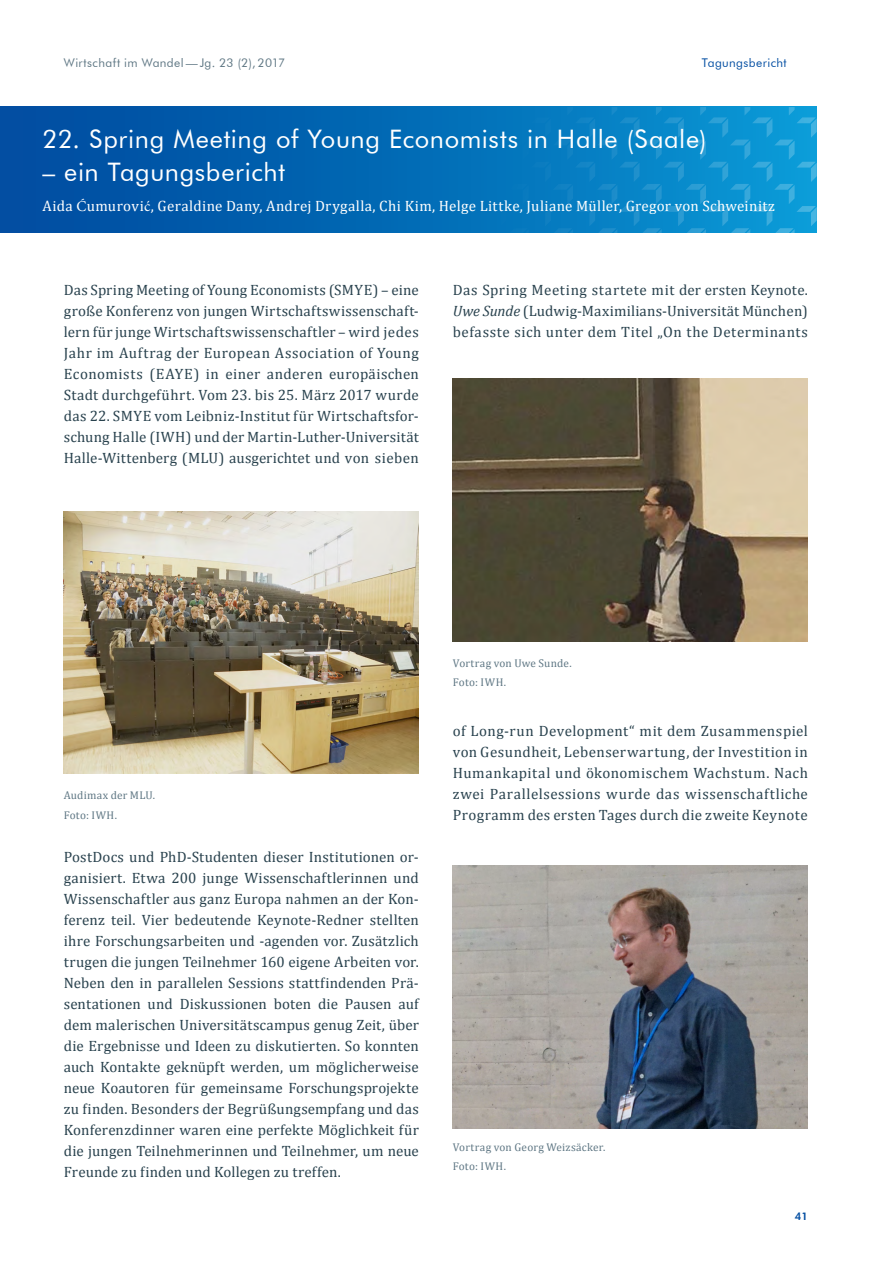
<style>
.page{position:relative;width:893px;height:1263px;background:#fff}
.page>*{position:absolute;margin:0;border:0;box-sizing:border-box;transform-origin:0 0}
.Überschrift_blauer_K{font:25.5px "Futura BT";letter-spacing:.025em;color:#fff}
.Fließtext{font:15px/21px "Cambria";letter-spacing:.02em;color:#29424e;text-align:justify}
.Subline_Autor_blauer{font:15px "Cambria";letter-spacing:.025em;color:#fff}
.t1{font:12px "Futura BT";letter-spacing:.035em;color:#5f7784}
.t2{font:12px "Futura BT";letter-spacing:.035em;color:#034ea2}
.Quelle{font:11.25px "Cambria";letter-spacing:.02em;color:#5f7784}
.t3{font:800 10.5px "Futura BT";color:#034ea2}
.s1{font-family:"Minion Pro"}
.s2{font-style:italic}
</style>
<div class="page">
<div style="left:0;top:106px;width:816px;height:126px;background:#0052a4"></div>
<svg style="left:188px;top:107px;width:629px;height:126px"></svg>
<img style="left:64px;top:511px;width:355px;height:263px">
<img style="left:453px;top:378px;width:355px;height:264px">
<img style="left:453px;top:865px;width:355px;height:264px">
<p class="t1" style="left:64px;top:55px;width:223px">Wirtschaft im Wandel—Jg. 23 (2), 2017</p>
<p class="t2" style="left:702px;top:55px;width:86px">Tagungsbericht</p>
<p class="Überschrift_blauer_K" style="left:43px;top:123px;width:666px">22. Spring Meeting of Young Economists in Halle (Saale)</p>
<p class="Überschrift_blauer_K" style="left:43px;top:156px;width:244px">– ein Tagungsbericht</p>
<p class="Subline_Autor_blauer" style="left:43px;top:197px;width:734px">Aida <span class="s1">Ć</span>umurovi<span class="s1">ć</span>, Geraldine Dany, Andrej Drygalla, Chi Kim, Helge Littke, Juliane Müller, Gregor von Schweinitz</p>
<p class="Fließtext" style="left:64px;top:279px;width:357px">Das Spring Meeting of Young Economists (SMYE) – eine große Konferenz von jungen Wirtschaftswissenschaft&shy;lern für junge Wirtschaftswissenschaftler – wird jedes Jahr im Auftrag der European Association of Young Economists (EAYE) in einer anderen europäischen Stadt durchgeführt. Vom 23. bis 25. März 2017 wurde das 22. SMYE vom Leibniz-Institut für Wirtschaftsfor&shy;schung Halle (IWH) und der Martin-Luther-Universität Halle-Wittenberg (MLU) ausgerichtet und von sieben</p>
<p class="Fließtext" style="left:453px;top:279px;width:357px">Das Spring Meeting startete mit der ersten Keynote.<br><span class="s2">Uwe Sunde</span> (Ludwig-Maximilians-Universität München) befasste sich unter dem Titel „On the Determinants</p>
<p class="Quelle" style="left:64px;top:789px;width:93px">Audimax der MLU.</p>
<p class="Quelle" style="left:64px;top:808px;width:55px">Foto: IWH.</p>
<p class="Fließtext" style="left:64px;top:846px;width:357px">PostDocs und PhD-Studenten dieser Institutionen or&shy;ganisiert. Etwa 200 junge Wissenschaftlerinnen und Wissenschaftler aus ganz Europa nahmen an der Kon&shy;ferenz teil. Vier bedeutende Keynote-Redner stellten ihre Forschungsarbeiten und -agenden vor. Zusätzlich trugen die jungen Teilnehmer 160 eigene Arbeiten vor.<br>Neben den in parallelen Sessions stattfindenden Prä&shy;sentationen und Diskussionen boten die Pausen auf dem malerischen Universitätscampus genug Zeit, über die Ergebnisse und Ideen zu diskutierten. So konnten auch Kontakte geknüpft werden, um möglicherweise neue Koautoren für gemeinsame Forschungsprojekte zu finden. Besonders der Begrüßungsempfang und das Konferenzdinner waren eine perfekte Möglichkeit für die jungen Teilnehmerinnen und Teilnehmer, um neue Freunde zu finden und Kollegen zu treffen.</p>
<p class="Quelle" style="left:453px;top:657px;width:120px">Vortrag von Uwe Sunde.</p>
<p class="Quelle" style="left:453px;top:676px;width:55px">Foto: IWH.</p>
<p class="Fließtext" style="left:453px;top:720px;width:357px">of Long-run Development“ mit dem Zusammenspiel von Gesundheit, Lebenserwartung, der Investition in Humankapital und ökonomischem Wachstum. Nach zwei Parallelsessions wurde das wissenschaftliche Programm des ersten Tages durch die zweite Keynote</p>
<p class="Quelle" style="left:453px;top:1140px;width:154px">Vortrag von Georg Weizsäcker.</p>
<p class="Quelle" style="left:453px;top:1160px;width:55px">Foto: IWH.</p>
<p class="t3" style="left:795px;top:1210px;width:14px">41</p>
</div>
